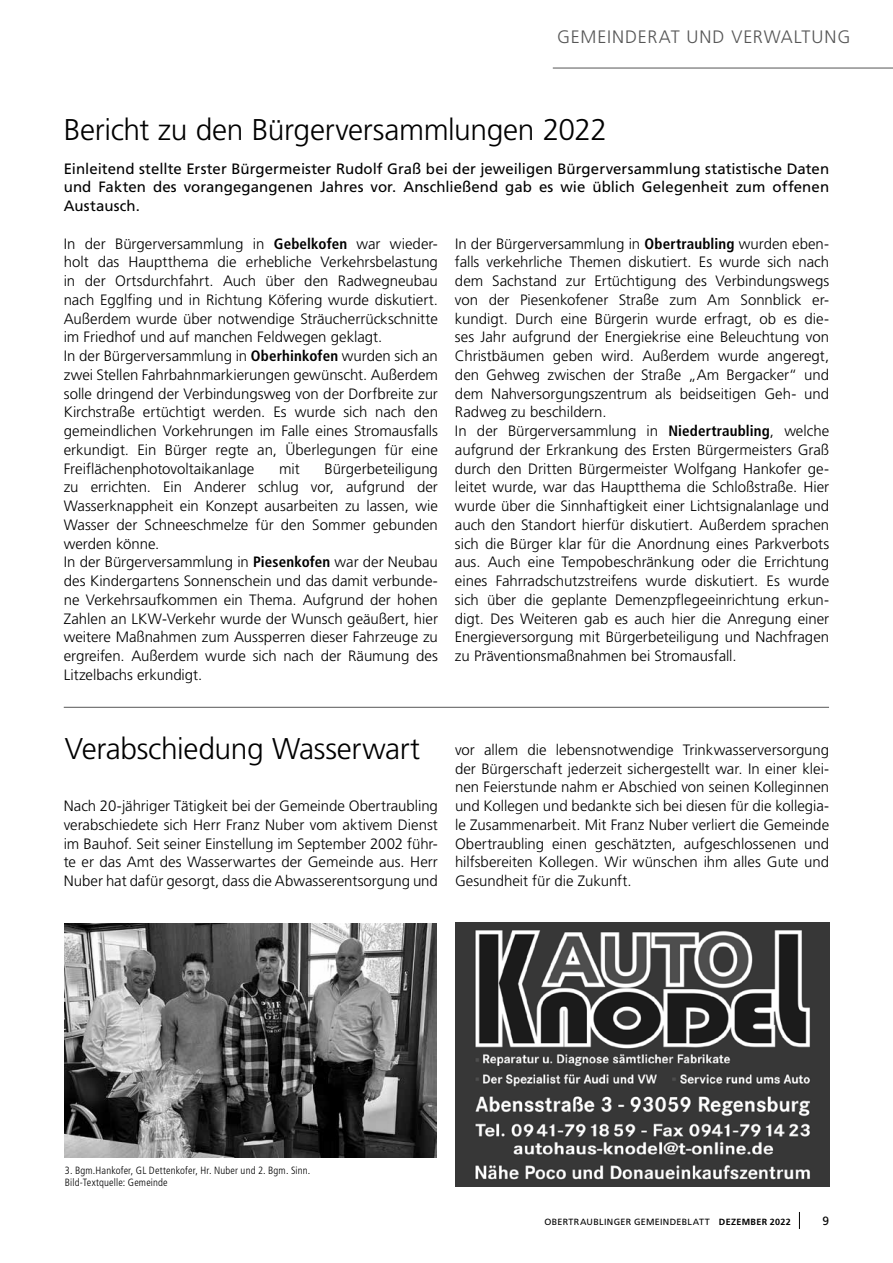
<style>
.page{position:relative;width:893px;height:1263px;background:#fff}
.page>*{position:absolute;margin:0;border:0;box-sizing:border-box;transform-origin:0 0}
.t1{font:300 30px "Frutiger LT Pro";letter-spacing:-.015em;color:#000}
.t2{font:300 18px "Frutiger LT Pro";letter-spacing:.045em;color:#565656}
.t3{font:300 15px/18.8px "Frutiger LT Pro";color:#000}
.t4{font:15px/18.8px "Frutiger LT Pro";letter-spacing:.005em;color:#000;text-align:justify}
.t5{font:12px "Frutiger LT Pro";color:#000}
.t6{font:300 condensed 10.5px/12px "Frutiger LT Pro";letter-spacing:.015em;color:#000}
.t7{font:9px "Frutiger LT Pro";letter-spacing:.035em;color:#000}
.s1{font-weight:700;font-stretch:condensed}
.s2{font-weight:700}
</style>
<div class="page">
<hr style="left:64px;top:707px;width:765px;height:1px;background:#565656">
<img style="left:65px;top:924px;width:372px;height:233px">
<hr style="left:553px;top:68px;width:340px;height:1px;background:#565656">
<svg style="left:799px;top:1212px;width:1px;height:17px"></svg>
<img style="left:455px;top:922px;width:374px;height:264px">
<p class="t2" style="left:557px;top:27px;width:295px">GEMEINDERAT UND VERWALTUNG</p>
<h1 class="t1" style="left:64px;top:112px;width:545px">Bericht zu den Bürgerversammlungen 2022</h1>
<p class="t4" style="left:64px;top:159px;width:767px">Einleitend stellte Erster Bürgermeister Rudolf Graß bei der jeweiligen Bürgerversammlung statistische Daten und Fakten des vorangegangenen Jahres vor. Anschließend gab es wie üblich Gelegenheit zum offenen Austausch.</p>
<p class="t3" style="left:455px;top:234px;width:376px">In der Bürgerversammlung in <span class="s1">Obertraubling</span> wurden eben&shy;falls verkehrliche Themen diskutiert. Es wurde sich nach dem Sachstand zur Ertüchtigung des Verbindungswegs von der Piesenkofener Straße zum Am Sonnblick er&shy;kundigt. Durch eine Bürgerin wurde erfragt, ob es die&shy;ses Jahr aufgrund der Energiekrise eine Beleuchtung von Christbäumen geben wird. Außerdem wurde angeregt, den Gehweg zwischen der Straße „Am Bergacker“ und dem Nahversorgungszentrum als beidseitigen Geh- und Radweg zu beschildern.<br>In der Bürgerversammlung in <span class="s1">Niedertraubling</span>, welche aufgrund der Erkrankung des Ersten Bürgermeisters Graß durch den Dritten Bürgermeister Wolfgang Hankofer ge&shy;leitet wurde, war das Hauptthema die Schloßstraße. Hier wurde über die Sinnhaftigkeit einer Lichtsignalanlage und auch den Standort hierfür diskutiert. Außerdem sprachen sich die Bürger klar für die Anordnung eines Parkverbots aus. Auch eine Tempobeschränkung oder die Errichtung eines Fahrradschutzstreifens wurde diskutiert. Es wurde sich über die geplante Demenzpflegeeinrichtung erkun&shy;digt. Des Weiteren gab es auch hier die Anregung einer Energieversorgung mit Bürgerbeteiligung und Nachfragen zu Präventionsmaßnahmen bei Stromausfall.</p>
<p class="t3" style="left:64px;top:234px;width:376px">In der Bürgerversammlung in <span class="s1">Gebelkofen</span> war wieder&shy;holt das Hauptthema die erhebliche Verkehrsbelastung in der Ortsdurchfahrt. Auch über den Radwegneubau nach Egglfing und in Richtung Köfering wurde diskutiert.<br>Außerdem wurde über notwendige Sträucherrückschnitte im Friedhof und auf manchen Feldwegen geklagt.<br>In der Bürgerversammlung in <span class="s1">Oberhinkofen</span> wurden sich an zwei Stellen Fahrbahnmarkierungen gewünscht. Außerdem solle dringend der Verbindungsweg von der Dorfbreite zur Kirchstraße ertüchtigt werden. Es wurde sich nach den gemeindlichen Vorkehrungen im Falle eines Stromausfalls erkundigt. Ein Bürger regte an, Überlegungen für eine Freiflächenphotovoltaikanlage</p>
<p class="t3" style="left:64px;top:459px;width:376px;text-indent:261px">Bürgerbeteiligung zu errichten. Ein Anderer schlug vor, aufgrund der Wasserknappheit ein Konzept ausarbeiten zu lassen, wie Wasser der Schneeschmelze für den Sommer gebunden werden könne.<br>In der Bürgerversammlung in <span class="s1">Piesenkofen</span> war der Neubau des Kindergartens Sonnenschein und das damit verbunde&shy;ne Verkehrsaufkommen ein Thema. Aufgrund der hohen Zahlen an LKW-Verkehr wurde der Wunsch geäußert, hier weitere Maßnahmen zum Aussperren dieser Fahrzeuge zu ergreifen. Außerdem wurde sich nach der Räumung des Litzelbachs erkundigt.</p>
<p class="t3" style="left:279px;top:459px;width:22px">mit</p>
<h1 class="t1" style="left:65px;top:731px;width:357px">Verabschiedung Wasserwart</h1>
<p class="t3" style="left:64px;top:797px;width:376px;text-align:justify">Nach 20-jähriger Tätigkeit bei der Gemeinde Obertraubling verabschiedete sich Herr Franz Nuber vom aktivem Dienst im Bauhof. Seit seiner Einstellung im September 2002 führ&shy;te er das Amt des Wasserwartes der Gemeinde aus. Herr Nuber hat dafür gesorgt, dass die Abwasserentsorgung und</p>
<p class="t3" style="left:455px;top:740px;width:376px;text-align:justify">vor allem die lebensnotwendige Trinkwasserversorgung der Bürgerschaft jederzeit sichergestellt war. In einer klei&shy;nen Feierstunde nahm er Abschied von seinen Kolleginnen und Kollegen und bedankte sich bei diesen für die kollegia&shy;le Zusammenarbeit. Mit Franz Nuber verliert die Gemeinde Obertraubling einen geschätzten, aufgeschlossenen und hilfsbereiten Kollegen. Wir wünschen ihm alles Gute und Gesundheit für die Zukunft.</p>
<p class="t6" style="left:65px;top:1165px;width:247px">3. Bgm.Hankofer, GL Dettenkofer, Hr. Nuber und 2. Bgm. Sinn.<br>Bild-Textquelle: Gemeinde</p>
<p class="t7" style="left:544px;top:1216px;width:248px">OBERTRAUBLINGER GEMEINDEBLATT <span class="s2">DEZEMBER 2022</span></p>
<p class="t5" style="left:822px;top:1213px;width:8px">9</p>
</div>
